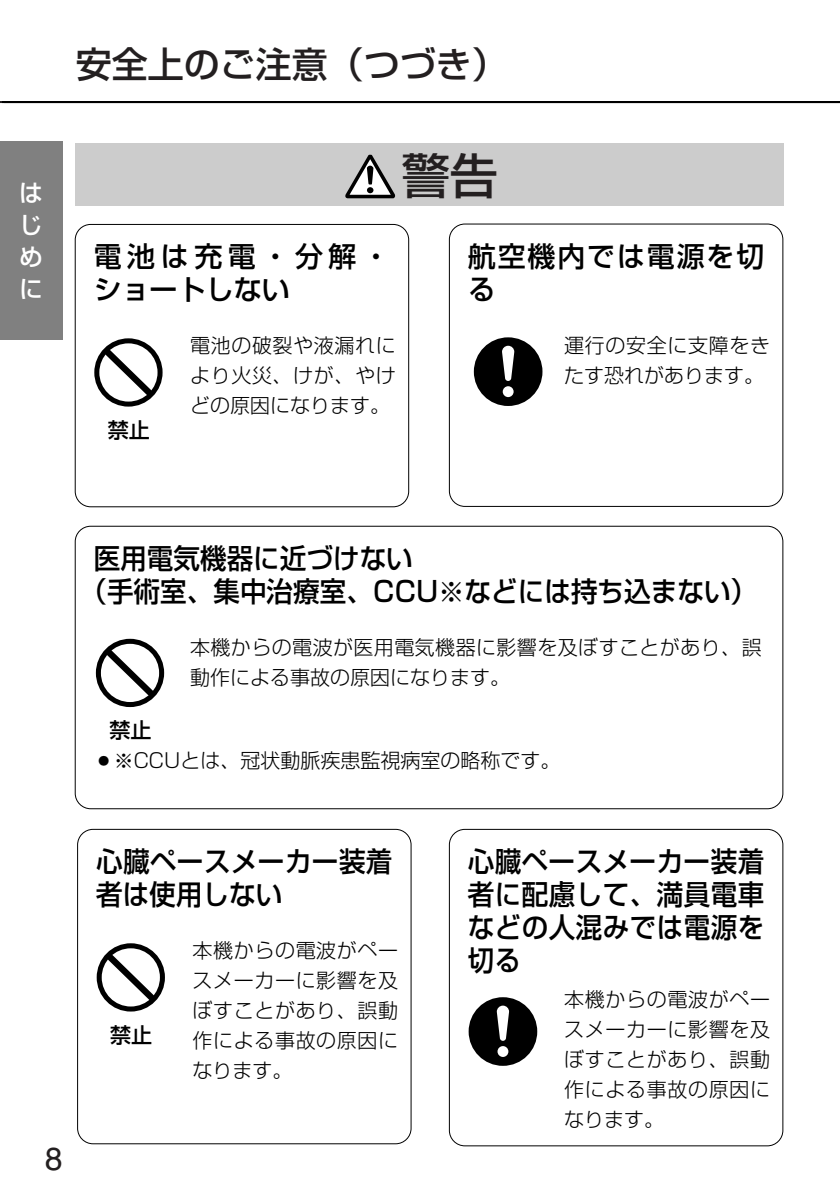
<style>
.page{position:relative;width:840px;height:1190px;background:#fff}
.page>*{position:absolute;margin:0;border:0;box-sizing:border-box;transform-origin:0 0}
.t1{font:500 48px "Shin Go";color:#231f20}
.t2{font:500 36px "Shin Go";color:#231f20}
.t3{font:32px "Helvetica";color:#231f20}
.t4{font:500 28px/33px "Shin Go";letter-spacing:.015em;color:#000;scale:.95 1}
.t5{font:500 28px/33px "Shin Go";letter-spacing:.015em;color:#000}
.t6{font:500 28px/33px "Shin Go";letter-spacing:.065em;color:#000}
.t7{font:500 24px/32px "Shin Go";color:#fff;text-align:justify}
.t8{font:500 21px "Shin Go";color:#000}
.t9{font:300 20px/30px "Shin Go";letter-spacing:.03em;color:#000;text-align:justify}
.t10{font:300 20px "Shin Go";color:#000}
</style>
<div class="page">
<hr style="left:0;top:101px;width:839px;height:2px;background:#231f20">
<div style="left:0;top:142px;width:62px;height:198px;background:#808080"></div>
<hr style="left:2px;top:101px;width:838px;height:2px;background:#000">
<div style="left:75px;top:143px;width:708px;height:62px;background:#ccc"></div>
<svg style="left:345px;top:154px;width:51px;height:44px"></svg>
<div style="left:75px;top:224px;width:334px;height:283px;border:2px solid #000;border-radius:16px"></div>
<svg style="left:94px;top:338px;width:69px;height:69px"></svg>
<div style="left:449px;top:224px;width:334px;height:283px;border:2px solid #000;border-radius:16px"></div>
<div style="left:474px;top:337px;width:68px;height:69px;background:#000;border-radius:50%"></div>
<div style="left:503px;top:386px;width:11px;height:11px;background:#fff;border-radius:50%"></div>
<svg style="left:502px;top:346px;width:12px;height:35px"></svg>
<div style="left:75px;top:526px;width:708px;height:283px;border:2px solid #000;border-radius:16px"></div>
<svg style="left:96px;top:639px;width:68px;height:68px"></svg>
<div style="left:77px;top:829px;width:335px;height:315px;border:2px solid #000;border-radius:16px"></div>
<svg style="left:97px;top:943px;width:68px;height:69px"></svg>
<div style="left:449px;top:829px;width:334px;height:317px;border:2px solid #000;border-radius:16px"></div>
<div style="left:469px;top:997px;width:68px;height:69px;background:#000;border-radius:50%"></div>
<div style="left:498px;top:1046px;width:10px;height:11px;background:#fff;border-radius:50%"></div>
<svg style="left:497px;top:1006px;width:12px;height:35px"></svg>
<p class="t7" style="left:19px;top:179px;width:25px">はじめに</p>
<h2 class="t2" style="left:76px;top:51px;width:434px">安全上のご注意（つづき）</h2>
<h1 class="t1" style="left:402px;top:158px;width:98px">警告</h1>
<h3 class="t5" style="left:94px;top:243px;width:298px">電池は充電・分解・ショートしない</h3>
<p class="t9" style="left:190px;top:333px;width:207px">電池の破裂や液漏れにより火災、けが、やけどの原因になります。</p>
<p class="t8" style="left:108px;top:422px;width:43px">禁止</p>
<h3 class="t6" style="left:468px;top:243px;width:298px">航空機内では電源を切る</h3>
<p class="t9" style="left:564px;top:333px;width:207px">運行の安全に支障をきたす恐れがあります。</p>
<h3 class="t3" style="left:45px;top:1147px;width:19px">8</h3>
<h3 class="t4" style="left:80px;top:545px;width:714px;text-indent:13px">医用電気機器に近づけない<br>（手術室、集中治療室、CCU※などには持ち込まない）</h3>
<p class="t9" style="left:190px;top:635px;width:573px">本機からの電波が医用電気機器に影響を及ぼすことがあり、誤動作による事故の原因になります。</p>
<p class="t8" style="left:109px;top:722px;width:43px">禁止</p>
<p class="t10" style="left:94px;top:753px;width:468px">○※CCUとは、冠状動脈疾患監視病室の略称です。</p>
<h3 class="t4" style="left:96px;top:848px;width:314px">心臓ペースメーカー装着者は使用しない</h3>
<p class="t9" style="left:192px;top:938px;width:207px">本機からの電波がペースメーカーに影響を及ぼすことがあり、誤動作による事故の原因になります。</p>
<p class="t8" style="left:110px;top:1027px;width:43px">禁止</p>
<h3 class="t4" style="left:468px;top:848px;width:314px;text-align:justify">心臓ペースメーカー装着者に配慮して、満員電車などの人混みでは電源を切る</h3>
<p class="t9" style="left:564px;top:988px;width:207px">本機からの電波がペースメーカーに影響を及ぼすことがあり、誤動作による事故の原因になります。</p>
</div>
